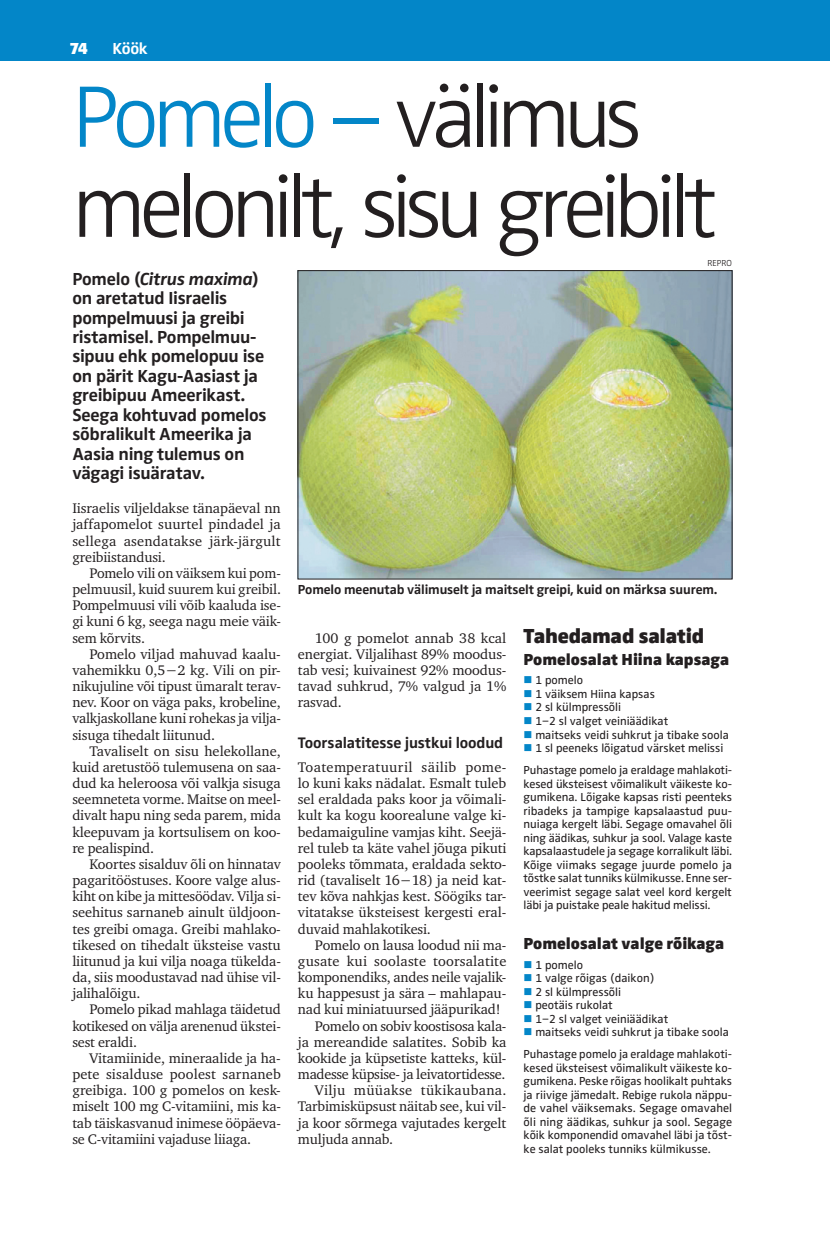
<style>
.page{position:relative;width:830px;height:1234px;background:#fff}
.page>*{position:absolute;margin:0;border:0;box-sizing:border-box;transform-origin:0 0}
.t1{font:300 90px/90px "Zwo Pro";letter-spacing:-.075em;color:#231f20}
.t2{font:900 21px "Zwo Pro";letter-spacing:-.015em;color:#231f20}
.t3{font:700 18px/19.5px "Zwo Pro";letter-spacing:-.015em;color:#231f20}
.t4{font:900 16.5px "Zwo Pro";color:#231f20}
.t5{font:700 16.5px "Zwo Pro";color:#fff}
.t6{font:900 16.5px "Zwo Pro";color:#fff}
.t7{font:700 15.75px "Zwo Pro";letter-spacing:-.01em;color:#231f20}
.t8{font:14.25px/16.2px "Charter ITC";letter-spacing:-.01em;color:#231f20;text-align:justify}
.t9{font:14.25px "Charter ITC";letter-spacing:.015em;color:#231f20}
.t10{font:14.25px "Charter ITC";letter-spacing:.02em;color:#231f20}
.t11{font:700 13.5px "Zwo Pro";letter-spacing:-.01em;color:#231f20}
.t12{font:12px/13.5px "Zwo Pro";color:#231f20}
.t13{font:300 9px "Zwo Pro";color:#231f20}
.s1{color:#0386c8}
.s2{font-style:italic}
</style>
<div class="page">
<div style="left:0;top:0;width:829px;height:60px;background:#0386c8"></div>
<hr style="left:829px;top:0;width:1px;height:60px;background:#0386c8">
<img style="left:299px;top:272px;width:431px;height:305px">
<div style="left:297px;top:270px;width:435px;height:309px;border:1px solid #231f20"></div>
<p class="t6" style="left:70px;top:39px;width:19px">74</p>
<p class="t5" style="left:112px;top:39px;width:37px">Köök</p>
<h1 class="t1" style="left:72px;top:74px;width:646px"><span class="s1">Pomelo –</span> välimus melonilt, sisu greibilt</h1>
<p class="t3" style="left:72px;top:269px;width:196px">Pomelo (<span class="s2">Citrus maxima</span>) on aretatud Iisraelis pompelmuusi ja greibi ristamisel. Pompelmuu&shy;sipuu ehk pomelopuu ise on pärit Kagu-Aasiast ja greibipuu Ameerikast.<br>Seega kohtuvad pomelos sõbralikult Ameerika ja<br>Aasia ning tulemus on vägagi isuäratav.</p>
<p class="t8" style="left:72px;top:500px;width:210px">Iisraelis viljeldakse tänapäeval nn jaffapomelot suurtel pindadel ja sellega asendatakse järk-järgult greibiistandusi.</p>
<p class="t8" style="left:72px;top:564px;width:210px;text-indent:17px">Pomelo vili on väiksem kui pom&shy;pelmuusil, kuid suurem kui greibil.<br>Pompelmuusi vili võib kaaluda ise&shy;gi kuni 6 kg, seega nagu meie väik&shy;sem kõrvits.</p>
<p class="t8" style="left:72px;top:645px;width:210px;text-indent:17px">Pomelo viljad mahuvad kaalu&shy;vahemikku 0,5−2 kg. Vili on pir&shy;nikujuline või tipust ümaralt terav&shy;nev. Koor on väga paks, krobeline, valkjaskollane kuni rohekas ja vilja&shy;sisuga tihedalt liitunud.</p>
<p class="t8" style="left:72px;top:742px;width:210px;text-indent:17px">Tavaliselt on sisu helekollane, kuid aretustöö tulemusena on saa&shy;dud ka heleroosa või valkja sisuga seemneteta vorme. Maitse on meel&shy;divalt hapu ning seda parem, mida kleepuvam ja kortsulisem on koo&shy;re pealispind.</p>
<p class="t8" style="left:72px;top:855px;width:210px;text-indent:17px">Koortes sisalduv õli on hinnatav pagaritööstuses. Koore valge alus&shy;kiht on kibe ja mittesöödav. Vilja si&shy;seehitus sarnaneb ainult üldjoon&shy;tes greibi omaga. Greibi mahlako&shy;tikesed on tihedalt üksteise vastu liitunud ja kui vilja noaga tükelda&shy;da, siis moodustavad nad ühise vil&shy;jalihalõigu.</p>
<p class="t8" style="left:72px;top:1001px;width:210px;text-indent:17px">Pomelo pikad mahlaga täidetud kotikesed on välja arenenud ükstei&shy;sest eraldi.</p>
<p class="t8" style="left:72px;top:1049px;width:210px;text-indent:17px">Vitamiinide, mineraalide ja ha&shy;pete sisalduse poolest sarnaneb greibiga. 100 g pomelos on kesk&shy;miselt 100 mg C-vitamiini, mis ka&shy;tab täiskasvanud inimese ööpäeva&shy;se C-vitamiini vajaduse liiaga.</p>
<p class="t13" style="left:707px;top:258px;width:26px">REPRO</p>
<p class="t11" style="left:298px;top:581px;width:420px">Pomelo meenutab välimuselt ja maitselt greipi, kuid on märksa suurem.</p>
<p class="t8" style="left:298px;top:629px;width:210px;text-indent:17px">100 g pomelot annab 38 kcal energiat. Viljalihast 89% moodus&shy;tab vesi; kuivainest 92% moodus&shy;tavad suhkrud, 7% valgud ja 1% rasvad.</p>
<p class="t7" style="left:298px;top:733px;width:207px">Toorsalatitesse justkui loodud</p>
<p class="t8" style="left:298px;top:758px;width:210px">Toatemperatuuril säilib pome&shy;lo kuni kaks nädalat. Esmalt tuleb sel eraldada paks koor ja võimali&shy;kult ka kogu koorealune valge ki&shy;bedamaiguline vamjas kiht. Seejä&shy;rel tuleb ta käte vahel jõuga pikuti pooleks tõmmata, eraldada sekto&shy;rid (tavaliselt 16−18) ja neid kat&shy;tev kõva nahkjas kest. Söögiks tar&shy;vitatakse üksteisest kergesti eral&shy;duvaid mahlakotikesi.</p>
<p class="t8" style="left:315px;top:936px;width:193px">Pomelo on lausa loodud nii ma-</p>
<p class="t9" style="left:298px;top:951px;width:210px">gusate kui soolaste toorsalatite</p>
<p class="t8" style="left:298px;top:968px;width:210px">komponendiks, andes neile vajalik-</p>
<p class="t8" style="left:298px;top:985px;width:210px">ku happesust ja sära – mahlapau-</p>
<p class="t8" style="left:298px;top:1001px;width:204px">nad kui miniatuursed jääpurikad!</p>
<p class="t8" style="left:315px;top:1017px;width:193px">Pomelo on sobiv koostisosa kala-</p>
<p class="t8" style="left:298px;top:1033px;width:210px">ja mereandide salatites. Sobib ka</p>
<p class="t8" style="left:298px;top:1049px;width:210px">kookide ja küpsetiste katteks, kül-</p>
<p class="t8" style="left:298px;top:1065px;width:209px">madesse küpsise- ja leivatortidesse.</p>
<p class="t10" style="left:315px;top:1081px;width:193px">Vilju müüakse tükikaubana.</p>
<p class="t8" style="left:298px;top:1098px;width:210px">Tarbimisküpsust näitab see, kui vil-</p>
<p class="t8" style="left:298px;top:1114px;width:210px">ja koor sõrmega vajutades kergelt</p>
<p class="t8" style="left:298px;top:1130px;width:97px">muljuda annab.</p>
<h2 class="t2" style="left:523px;top:623px;width:182px">Tahedamad salatid</h2>
<p class="t4" style="left:523px;top:649px;width:207px">Pomelosalat Hiina kapsaga</p>
<p class="t12" style="left:523px;top:673px;width:61px"><span class="s1">■</span> 1 pomelo</p>
<p class="t12" style="left:523px;top:687px;width:133px"><span class="s1">■</span> 1 väiksem Hiina kapsas</p>
<p class="t12" style="left:523px;top:700px;width:99px"><span class="s1">■</span> 2 sl külmpressõli</p>
<p class="t12" style="left:523px;top:714px;width:146px"><span class="s1">■</span> 1−2 sl valget veiniäädikat</p>
<p class="t12" style="left:523px;top:727px;width:207px"><span class="s1">■</span> maitseks veidi suhkrut ja tibake soola</p>
<p class="t12" style="left:523px;top:737px;width:210px;line-height:22px"><span class="s1">■</span> 1 sl peeneks lõigatud värsket melissi<br>Puhastage pomelo ja eraldage mahlakoti-</p>
<p class="t12" style="left:523px;top:776px;width:210px;text-align:justify">kesed üksteisest võimalikult väikeste ko&shy;gumikena. Lõigake kapsas risti peenteks ribadeks ja tampige kapsalaastud puu&shy;nuiaga kergelt läbi. Segage omavahel õli ning äädikas, suhkur ja sool. Valage kaste kapsalaastudele ja segage korralikult läbi.<br>Kõige viimaks segage juurde pomelo ja tõstke salat tunniks külmikusse. Enne ser&shy;veerimist segage salat veel kord kergelt läbi ja puistake peale hakitud melissi.</p>
<p class="t4" style="left:523px;top:933px;width:202px">Pomelosalat valge rõikaga</p>
<p class="t12" style="left:523px;top:957px;width:61px"><span class="s1">■</span> 1 pomelo</p>
<p class="t12" style="left:523px;top:971px;width:132px"><span class="s1">■</span> 1 valge rõigas (daikon)</p>
<p class="t12" style="left:523px;top:984px;width:99px"><span class="s1">■</span> 2 sl külmpressõli</p>
<p class="t12" style="left:523px;top:998px;width:91px"><span class="s1">■</span> peotäis rukolat</p>
<p class="t12" style="left:523px;top:1011px;width:146px"><span class="s1">■</span> 1−2 sl valget veiniäädikat</p>
<p class="t12" style="left:523px;top:1021px;width:210px;line-height:22px"><span class="s1">■</span> maitseks veidi suhkrut ja tibake soola<br>Puhastage pomelo ja eraldage mahlakoti-</p>
<p class="t12" style="left:523px;top:1060px;width:210px;text-align:justify">kesed üksteisest võimalikult väikeste ko&shy;gumikena. Peske rõigas hoolikalt puhtaks ja riivige jämedalt. Rebige rukola näppu&shy;de vahel väiksemaks. Segage omavahel õli ning äädikas, suhkur ja sool. Segage kõik komponendid omavahel läbi ja tõst&shy;ke salat pooleks tunniks külmikusse.</p>
</div>
